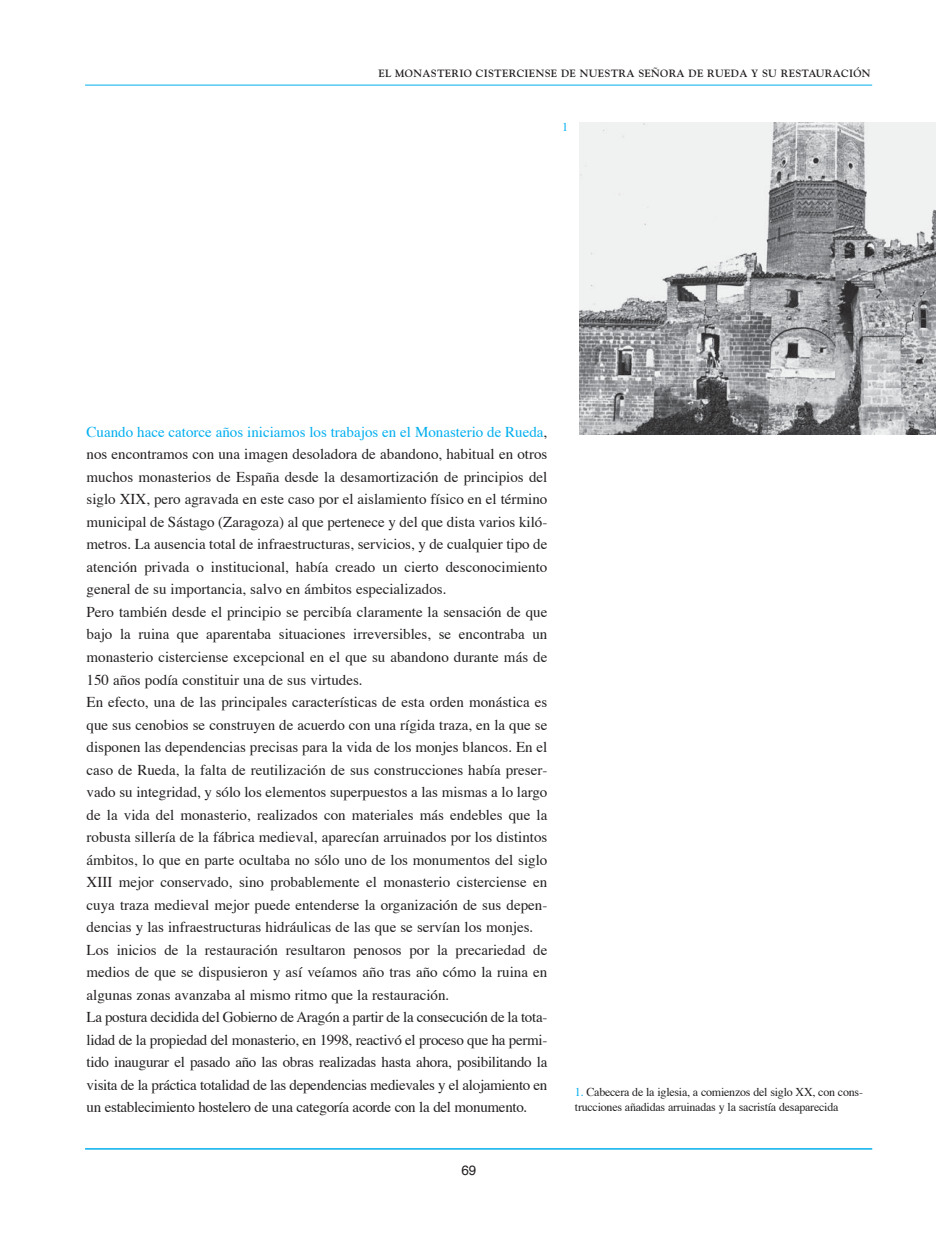
<style>
.page{position:relative;width:936px;height:1234px;background:#fff}
.page>*{position:absolute;margin:0;border:0;box-sizing:border-box;transform-origin:0 0}
.t1{font:15px/22.5px "Times";color:#231f20}
.t2{font:13.5px "Helvetica";color:#231f20}
.t3{font:12px/15px "Times";letter-spacing:-.02em;color:#231f20}
.t4{font:12px "Times";color:#00aeef}
.t5{font:700 10.5px "Goudy";letter-spacing:.03em;color:#231f20}
.s1{color:#00aeef}
</style>
<div class="page">
<hr style="left:85px;top:85px;width:787px;height:1px;background:#00aeef">
<hr style="left:85px;top:1148px;width:787px;height:1px;background:#00aeef">
<img style="left:580px;top:123px;width:355px;height:311px">
<p class="t5" style="left:378px;top:69px;width:494px">EL MONASTERIO CISTERCIENSE DE NUESTRA SEÑORA DE RUEDA Y SU RESTAURACIÓN</p>
<p class="t4" style="left:562px;top:122px;width:7px">1</p>
<p class="t1" style="left:87px;top:422px;width:462px"><span class="s1">Cuando hace catorce años iniciamos los trabajos en el Monasterio de Rueda</span>, nos encontramos con una imagen desoladora de abandono, habitual en otros muchos monasterios de España desde la desamortización de principios del siglo XIX, pero agravada en este caso por el aislamiento físico en el término municipal de Sástago (Zaragoza) al que pertenece y del que dista varios kiló&shy;metros. La ausencia total de infraestructuras, servicios, y de cualquier tipo de atención privada o institucional, había creado un cierto desconocimiento general de su importancia, salvo en ámbitos especializados.<br>Pero también desde el principio se percibía claramente la sensación de que bajo la ruina que aparentaba situaciones irreversibles, se encontraba un monasterio cisterciense excepcional en el que su abandono durante más de 150 años podía constituir una de sus virtudes.<br>En efecto, una de las principales características de esta orden monástica es que sus cenobios se construyen de acuerdo con una rígida traza, en la que se disponen las dependencias precisas para la vida de los monjes blancos. En el caso de Rueda, la falta de reutilización de sus construcciones había preser&shy;vado su integridad, y sólo los elementos superpuestos a las mismas a lo largo de la vida del monasterio, realizados con materiales más endebles que la robusta sillería de la fábrica medieval, aparecían arruinados por los distintos ámbitos, lo que en parte ocultaba no sólo uno de los monumentos del siglo XIII mejor conservado, sino probablemente el monasterio cisterciense en cuya traza medieval mejor puede entenderse la organización de sus depen&shy;dencias y las infraestructuras hidráulicas de las que se servían los monjes.<br>Los inicios de la restauración resultaron penosos por la precariedad de medios de que se dispusieron y así veíamos año tras año cómo la ruina en algunas zonas avanzaba al mismo ritmo que la restauración.<br>La postura decidida del Gobierno de Aragón a partir de la consecución de la tota&shy;lidad de la propiedad del monasterio, en 1998, reactivó el proceso que ha permi&shy;tido inaugurar el pasado año las obras realizadas hasta ahora, posibilitando la visita de la práctica totalidad de las dependencias medievales y el alojamiento en un establecimiento hostelero de una categoría acorde con la del monumento.</p>
<p class="t2" style="left:461px;top:1163px;width:17px">69</p>
<p class="t3" style="left:575px;top:1085px;width:289px"><span class="s1">1.</span> Cabecera de la iglesia, a comienzos del siglo XX, con cons&shy;trucciones añadidas arruinadas y la sacristía desaparecida</p>
</div>
